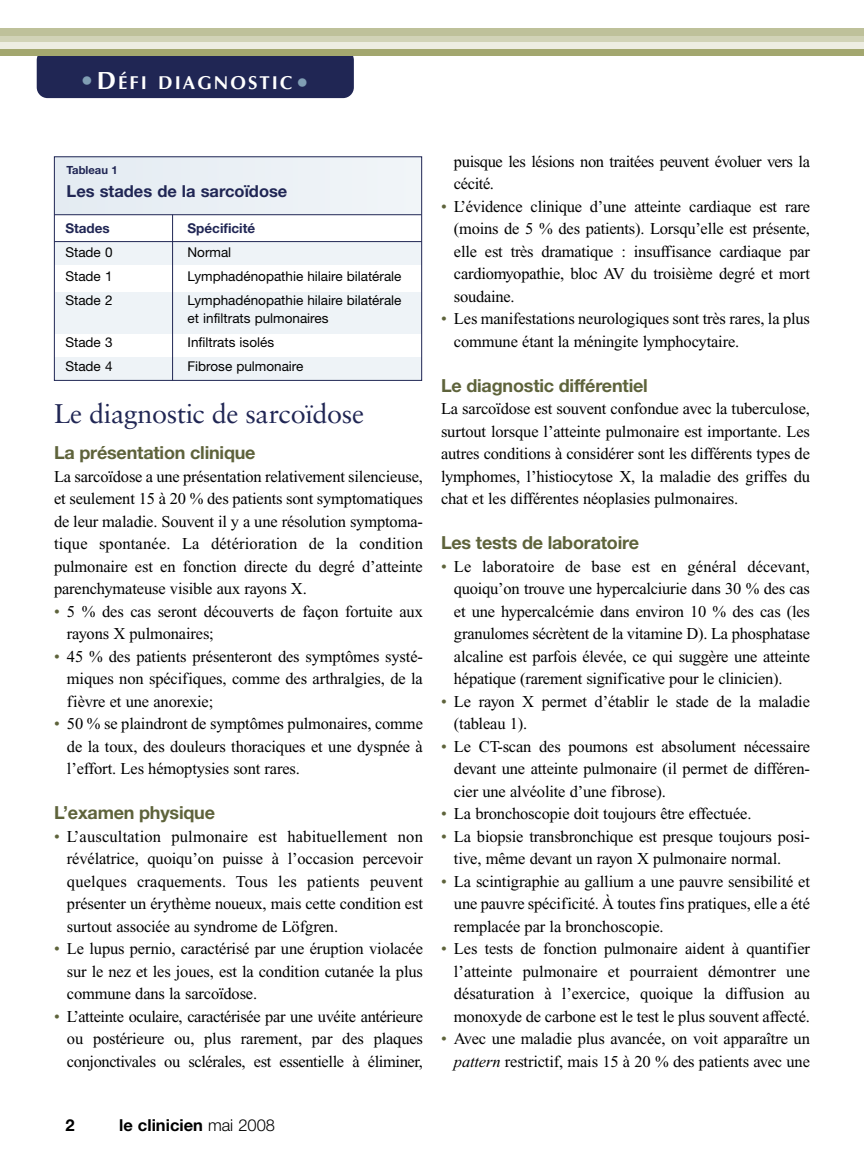
<style>
.page{position:relative;width:864px;height:1175px;background:#fff}
.page>*{position:absolute;margin:0;border:0;box-sizing:border-box;transform-origin:0 0}
.t1{font:27px "Sabon";letter-spacing:-.01em;color:#202654}
.t2{font:700 18.75px "Optima";letter-spacing:.11em;color:#fff}
.t3{font:700 18px "Helvetica Neue";letter-spacing:-.01em;color:#5e633b}
.t4{font:16.5px/22.5px "Times New Roman";letter-spacing:-.01em;color:#000;text-align:justify}
.t5{font:700 16.5px "Helvetica Neue";color:#202654}
.t6{font:700 16.5px "Helvetica Neue";color:#000}
.t7{font:13.5px/18px "Helvetica Neue";color:#000}
.t8{font:700 13.5px "Helvetica Neue";color:#202654}
.t9{font:700 11.25px "Helvetica Neue";color:#202654}
.s1{font-size:24.9px;color:#809eb4}
.s2{font-size:24.9px}
.s3{color:#5e633b}
.s4{font-style:italic}
.s5{font-weight:300}
</style>
<div class="page">
<div style="left:37px;top:49px;width:317px;height:49px;background:#202654;border-radius:11px"></div>
<div style="left:0;top:49px;width:864px;height:7px;background:#a3a76f"></div>
<div style="left:0;top:42px;width:864px;height:7px;background:#edede2"></div>
<div style="left:0;top:35px;width:864px;height:7px;background:#d1d3b7"></div>
<div style="left:0;top:28px;width:864px;height:7px;background:#bec19a"></div>
<div style="left:55px;top:242px;width:367px;height:23px;background:#eef3f7"></div>
<div style="left:55px;top:292px;width:367px;height:41px;background:#eef3f7"></div>
<div style="left:54px;top:357px;width:368px;height:23px;background:#eef3f7"></div>
<div style="left:54px;top:157px;width:367px;height:57px;background:#eaf0f5"></div>
<hr style="left:54px;top:214px;width:367px;height:1px;background:#202654">
<div style="left:54px;top:156px;width:368px;height:225px;border:1px solid #202654"></div>
<hr style="left:172px;top:215px;width:1px;height:165px;background:#202654">
<hr style="left:54px;top:241px;width:368px;height:1px;background:#202654">
<p class="t2" style="left:80px;top:72px;width:232px"><span class="s1">•</span><span class="s2">D</span>ÉFI DIAGNOSTIC<span class="s1">•</span></p>
<p class="t9" style="left:67px;top:165px;width:53px">Tableau 1</p>
<p class="t5" style="left:67px;top:185px;width:222px">Les stades de la sarcoïdose</p>
<p class="t8" style="left:65px;top:223px;width:46px">Stades</p>
<p class="t8" style="left:188px;top:223px;width:69px">Spécificité</p>
<p class="t7" style="left:65px;top:245px;width:49px">Stade 0</p>
<p class="t7" style="left:188px;top:245px;width:45px">Normal</p>
<p class="t7" style="left:65px;top:269px;width:49px">Stade 1</p>
<p class="t7" style="left:188px;top:269px;width:216px">Lymphadénopathie hilaire bilatérale</p>
<p class="t7" style="left:65px;top:293px;width:49px">Stade 2</p>
<p class="t7" style="left:188px;top:293px;width:216px">Lymphadénopathie hilaire bilatérale et infiltrats pulmonaires</p>
<p class="t7" style="left:65px;top:335px;width:49px">Stade 3</p>
<p class="t7" style="left:188px;top:335px;width:88px">Infiltrats isolés</p>
<p class="t7" style="left:65px;top:359px;width:49px">Stade 4</p>
<p class="t7" style="left:188px;top:359px;width:117px">Fibrose pulmonaire</p>
<h1 class="t1" style="left:54px;top:402px;width:312px">Le diagnostic de sarcoïdose</h1>
<p class="t3" style="left:54px;top:446px;width:203px">La présentation clinique</p>
<p class="t4" style="left:54px;top:466px;width:370px">La sarcoïdose a une présentation relativement silencieuse, et seulement 15 à 20 % des patients sont symptomatiques de leur maladie. Souvent il y a une résolution symptoma&shy;tique spontanée. La détérioration de la condition pulmonaire est en fonction directe du degré d’atteinte parenchymateuse visible aux rayons X.</p>
<p class="t4" style="left:67px;top:601px;width:358px;text-indent:-13px"><span class="s3">•</span> 5 % des cas seront découverts de façon fortuite aux rayons X pulmonaires;</p>
<p class="t4" style="left:67px;top:646px;width:358px;text-indent:-13px"><span class="s3">•</span> 45 % des patients présenteront des symptômes systé&shy;miques non spécifiques, comme des arthralgies, de la fièvre et une anorexie;</p>
<p class="t4" style="left:67px;top:714px;width:358px;text-indent:-13px"><span class="s3">•</span> 50 % se plaindront de symptômes pulmonaires, comme de la toux, des douleurs thoraciques et une dyspnée à l’effort. Les hémoptysies sont rares.</p>
<p class="t3" style="left:54px;top:806px;width:163px">L’examen physique</p>
<p class="t4" style="left:67px;top:826px;width:358px;text-indent:-13px"><span class="s3">•</span> L’auscultation pulmonaire est habituellement non révélatrice, quoiqu’on puisse à l’occasion percevoir quelques craquements. Tous les patients peuvent présenter un érythème noueux, mais cette condition est surtout associée au syndrome de Löfgren.</p>
<p class="t4" style="left:67px;top:939px;width:358px;text-indent:-13px"><span class="s3">•</span> Le lupus pernio, caractérisé par une éruption violacée sur le nez et les joues, est la condition cutanée la plus commune dans la sarcoïdose.</p>
<p class="t4" style="left:67px;top:1006px;width:358px;text-indent:-13px"><span class="s3">•</span> L’atteinte oculaire, caractérisée par une uvéite antérieure ou postérieure ou, plus rarement, par des plaques conjonctivales ou sclérales, est essentielle à éliminer,</p>
<p class="t4" style="left:454px;top:151px;width:358px">puisque les lésions non traitées peuvent évoluer vers la cécité.</p>
<p class="t4" style="left:454px;top:196px;width:358px;text-indent:-13px"><span class="s3">•</span> L’évidence clinique d’une atteinte cardiaque est rare (moins de 5 % des patients). Lorsqu’elle est présente, elle est très dramatique : insuffisance cardiaque par cardiomyopathie, bloc AV du troisième degré et mort soudaine.</p>
<p class="t4" style="left:454px;top:309px;width:358px;text-indent:-13px"><span class="s3">•</span> Les manifestations neurologiques sont très rares, la plus commune étant la méningite lymphocytaire.</p>
<p class="t3" style="left:441px;top:379px;width:208px">Le diagnostic différentiel</p>
<p class="t4" style="left:441px;top:399px;width:370px">La sarcoïdose est souvent confondue avec la tuberculose, surtout lorsque l’atteinte pulmonaire est importante. Les autres conditions à considérer sont les différents types de lymphomes, l’histiocytose X, la maladie des griffes du chat et les différentes néoplasies pulmonaires.</p>
<p class="t3" style="left:441px;top:536px;width:199px">Les tests de laboratoire</p>
<p class="t4" style="left:454px;top:556px;width:358px;text-indent:-13px"><span class="s3">•</span> Le laboratoire de base est en général décevant, quoiqu’on trouve une hypercalciurie dans 30 % des cas et une hypercalcémie dans environ 10 % des cas (les granulomes sécrètent de la vitamine D). La phosphatase alcaline est parfois élevée, ce qui suggère une atteinte hépatique (rarement significative pour le clinicien).</p>
<p class="t4" style="left:454px;top:691px;width:358px;text-indent:-13px"><span class="s3">•</span> Le rayon X permet d’établir le stade de la maladie (tableau 1).</p>
<p class="t4" style="left:454px;top:736px;width:358px;text-indent:-13px"><span class="s3">•</span> Le CT-scan des poumons est absolument nécessaire devant une atteinte pulmonaire (il permet de différen&shy;cier une alvéolite d’une fibrose).</p>
<p class="t4" style="left:441px;top:804px;width:312px"><span class="s3">•</span> La bronchoscopie doit toujours être effectuée.</p>
<p class="t4" style="left:454px;top:826px;width:358px;text-indent:-13px"><span class="s3">•</span> La biopsie transbronchique est presque toujours posi&shy;tive, même devant un rayon X pulmonaire normal.</p>
<p class="t4" style="left:454px;top:871px;width:358px;text-indent:-13px"><span class="s3">•</span> La scintigraphie au gallium a une pauvre sensibilité et une pauvre spécificité. À toutes fins pratiques, elle a été remplacée par la bronchoscopie.</p>
<p class="t4" style="left:454px;top:939px;width:358px;text-indent:-13px"><span class="s3">•</span> Les tests de fonction pulmonaire aident à quantifier l’atteinte pulmonaire et pourraient démontrer une désaturation à l’exercice, quoique la diffusion au monoxyde de carbone est le test le plus souvent affecté.</p>
<p class="t4" style="left:441px;top:1029px;width:370px;text-align:right"><span class="s3">•</span> Avec une maladie plus avancée, on voit apparaître un <span class="s4">pattern</span> restrictif, mais 15 à 20 % des patients avec une</p>
<p class="t6" style="left:66px;top:1119px;width:11px">2</p>
<p class="t6" style="left:119px;top:1119px;width:157px">le clinicien <span class="s5">mai 2008</span></p>
</div>
